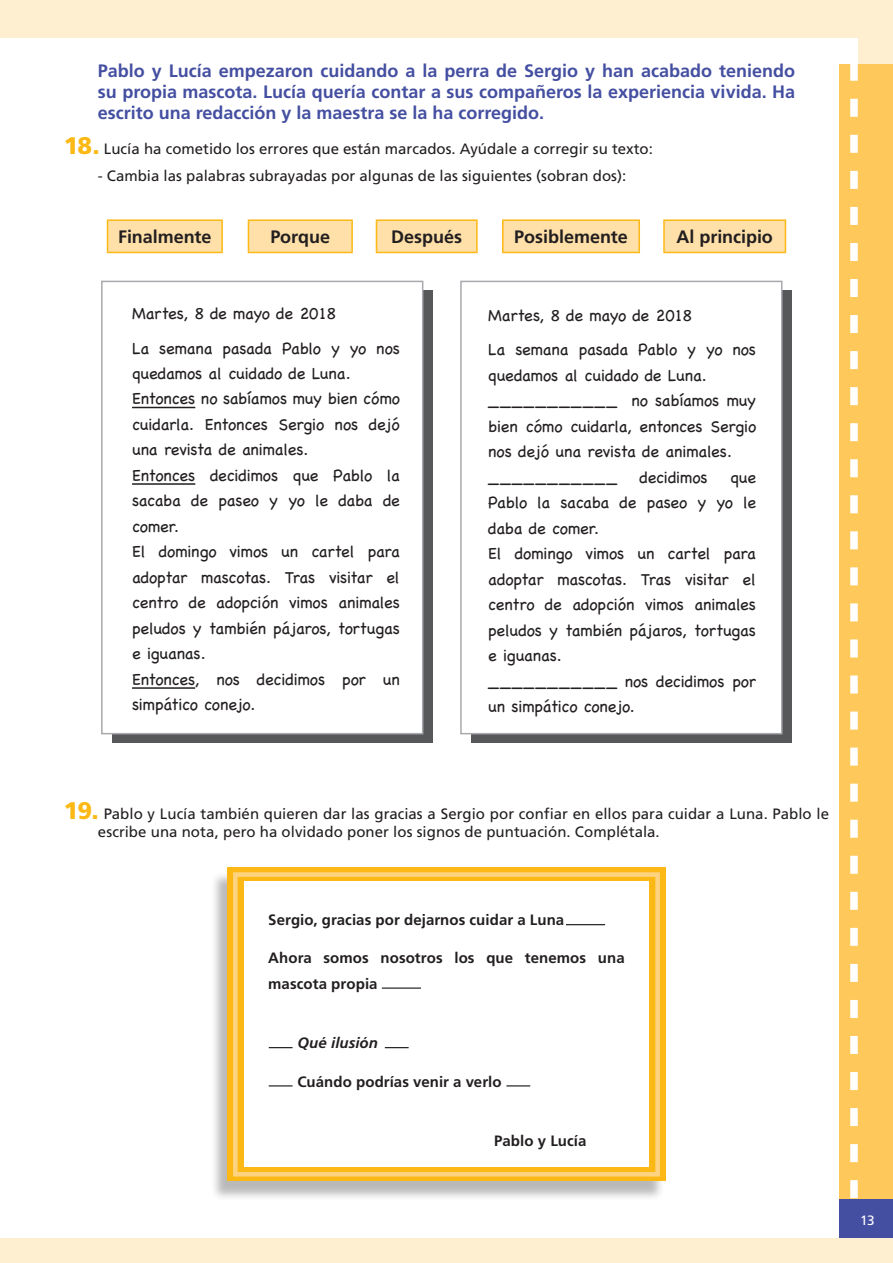
<style>
.page{position:relative;width:893px;height:1263px;background:#feefd0}
.page>*{position:absolute;margin:0;border:0;box-sizing:border-box;transform-origin:0 0}
.t1{font:700 18px/21px "Frutiger LT Std";color:#444fa1;text-align:justify}
.t2{font:700 18px "Frutiger LT Std";letter-spacing:-.005em;color:#231f20}
.t3{font:300 16.5px/25.5px "Chalkboard SE";letter-spacing:-.015em;color:#231f20}
.t4{font:15px/18px "Frutiger LT Std";color:#231f20}
.t5{font:700 15px/25.5px "Frutiger LT Std";letter-spacing:.005em;color:#231f20}
.t6{font:italic 700 15px "Frutiger LT Std";letter-spacing:.005em;color:#231f20}
.t7{font:13.5px "Frutiger LT Std";color:#fff}
.s1{font-weight:900;font-size:24px;color:#fcb814}
</style>
<div class="page">
<div style="left:0;top:38px;width:857px;height:1199px;background:#fff"></div>
<div style="left:839px;top:64px;width:54px;height:1173px;background:#fec85a"></div>
<div style="left:839px;top:1199px;width:54px;height:38px;background:#444fa1"></div>
<svg style="left:850px;top:63px;width:8px;height:1135px"></svg>
<svg style="left:108px;top:220px;width:677px;height:32px;background:#fee3b0"></svg>
<div style="left:639px;top:220px;width:25px;height:32px;background:#fff"></div>
<hr style="left:107px;top:219px;width:116px;height:2px;background:#fcb814">
<hr style="left:107px;top:221px;width:1px;height:31px;background:#fcb814">
<hr style="left:221px;top:221px;width:2px;height:31px;background:#fcb814">
<hr style="left:107px;top:252px;width:116px;height:1px;background:#fcb814">
<hr style="left:248px;top:219px;width:105px;height:2px;background:#fcb814">
<hr style="left:248px;top:221px;width:1px;height:31px;background:#fcb814">
<hr style="left:351px;top:221px;width:2px;height:31px;background:#fcb814">
<hr style="left:248px;top:252px;width:105px;height:1px;background:#fcb814">
<hr style="left:376px;top:219px;width:102px;height:2px;background:#fcb814">
<hr style="left:376px;top:221px;width:1px;height:31px;background:#fcb814">
<hr style="left:476px;top:221px;width:2px;height:31px;background:#fcb814">
<hr style="left:376px;top:252px;width:102px;height:1px;background:#fcb814">
<hr style="left:502px;top:219px;width:138px;height:2px;background:#fcb814">
<hr style="left:502px;top:221px;width:2px;height:31px;background:#fcb814">
<hr style="left:638px;top:221px;width:2px;height:31px;background:#fcb814">
<hr style="left:663px;top:219px;width:123px;height:2px;background:#fcb814">
<hr style="left:663px;top:221px;width:2px;height:31px;background:#fcb814">
<hr style="left:785px;top:221px;width:1px;height:31px;background:#fcb814">
<hr style="left:502px;top:252px;width:138px;height:1px;background:#fcb814">
<hr style="left:663px;top:252px;width:123px;height:1px;background:#fcb814">
<div style="left:210px;top:871px;width:455px;height:330px;background:#231f20;opacity:.31"></div>
<div style="left:227px;top:867px;width:439px;height:314px;background:#fcb814"></div>
<div style="left:244px;top:881px;width:405px;height:286px;background:#fff"></div>
<div style="left:233px;top:872px;width:427px;height:304px;border:5px solid #fed37f"></div>
<div style="left:112px;top:290px;width:321px;height:452px;background:#57585a"></div>
<div style="left:101px;top:281px;width:322px;height:453px;background:#fff;border:2px solid #a8a9ad"></div>
<hr style="left:132px;top:407px;width:63px;height:1px;background:#231f20">
<hr style="left:132px;top:483px;width:63px;height:2px;background:#231f20">
<hr style="left:132px;top:687px;width:63px;height:2px;background:#231f20">
<div style="left:471px;top:290px;width:321px;height:452px;background:#57585a"></div>
<div style="left:460px;top:281px;width:322px;height:453px;background:#fff;border:2px solid #a8a9ad"></div>
<hr style="left:566px;top:924px;width:39px;height:1px;background:#231f20">
<hr style="left:382px;top:987px;width:39px;height:2px;background:#231f20">
<svg style="left:269px;top:1047px;width:24px;height:1px"></svg>
<svg style="left:385px;top:1047px;width:24px;height:1px"></svg>
<svg style="left:269px;top:1085px;width:24px;height:1px"></svg>
<svg style="left:506px;top:1085px;width:24px;height:1px"></svg>
<p class="t1" style="left:98px;top:61px;width:699px">Pablo y Lucía empezaron cuidando a la perra de Sergio y han acabado teniendo su propia mascota. Lucía quería contar a sus compañeros la experiencia vivida. Ha escrito una redacción y la maestra se la ha corregido.</p>
<p class="t4" style="left:64px;top:140px;width:591px"><span class="s1">18.</span> Lucía ha cometido los errores que están marcados. Ayúdale a corregir su texto:</p>
<p class="t4" style="left:98px;top:167px;width:530px">- Cambia las palabras subrayadas por algunas de las siguientes (sobran dos):</p>
<p class="t2" style="left:118px;top:226px;width:95px">Finalmente</p>
<p class="t2" style="left:270px;top:226px;width:61px">Porque</p>
<p class="t2" style="left:391px;top:226px;width:73px">Después</p>
<p class="t2" style="left:514px;top:226px;width:115px">Posiblemente</p>
<p class="t2" style="left:676px;top:226px;width:98px">Al principio</p>
<p class="t3" style="left:132px;top:296px;width:269px;line-height:34px">Martes, 8 de mayo de 2018<br>La semana pasada Pablo y yo nos</p>
<p class="t3" style="left:132px;top:360px;width:269px">quedamos al cuidado de Luna.<br>Entonces no sabíamos muy bien cómo cuidarla. Entonces Sergio nos dejó una revista de animales.<br>Entonces decidimos que Pablo la sacaba de paseo y yo le daba de comer.<br>El domingo vimos un cartel para adoptar mascotas. Tras visitar el centro de adopción vimos animales peludos y también pájaros, tortugas e iguanas.<br>Entonces, nos decidimos por un simpático conejo.</p>
<p class="t3" style="left:488px;top:298px;width:269px;line-height:34px">Martes, 8 de mayo de 2018<br>La semana pasada Pablo y yo nos</p>
<p class="t3" style="left:488px;top:361px;width:269px">quedamos al cuidado de Luna. ___________ no sabíamos muy bien cómo cuidarla, entonces Sergio nos dejó una revista de animales. ___________</p>
<p class="t3" style="left:639px;top:463px;width:70px">decidimos</p>
<p class="t3" style="left:488px;top:463px;width:269px;text-indent:242px">que<br>Pablo la sacaba de paseo y yo le daba de comer.<br>El domingo vimos un cartel para adoptar mascotas. Tras visitar el centro de adopción vimos animales peludos y también pájaros, tortugas e iguanas.<br>___________ nos decidimos por un simpático conejo.</p>
<p class="t4" style="left:98px;top:805px;width:733px;text-indent:-34px"><span class="s1">19.</span> Pablo y Lucía también quieren dar las gracias a Sergio por confiar en ellos para cuidar a Luna. Pablo le escribe una nota, pero ha olvidado poner los signos de puntuación. Complétala.</p>
<p class="t5" style="left:268px;top:907px;width:298px">Sergio, gracias por dejarnos cuidar a Luna</p>
<p class="t5" style="left:268px;top:945px;width:358px">Ahora somos nosotros los que tenemos una mascota propia</p>
<p class="t6" style="left:297px;top:1034px;width:82px">Qué ilusión</p>
<p class="t5" style="left:297px;top:1069px;width:206px">Cuándo podrías venir a verlo</p>
<p class="t5" style="left:494px;top:1128px;width:94px">Pablo y Lucía</p>
<p class="t7" style="left:860px;top:1212px;width:16px">13</p>
</div>
